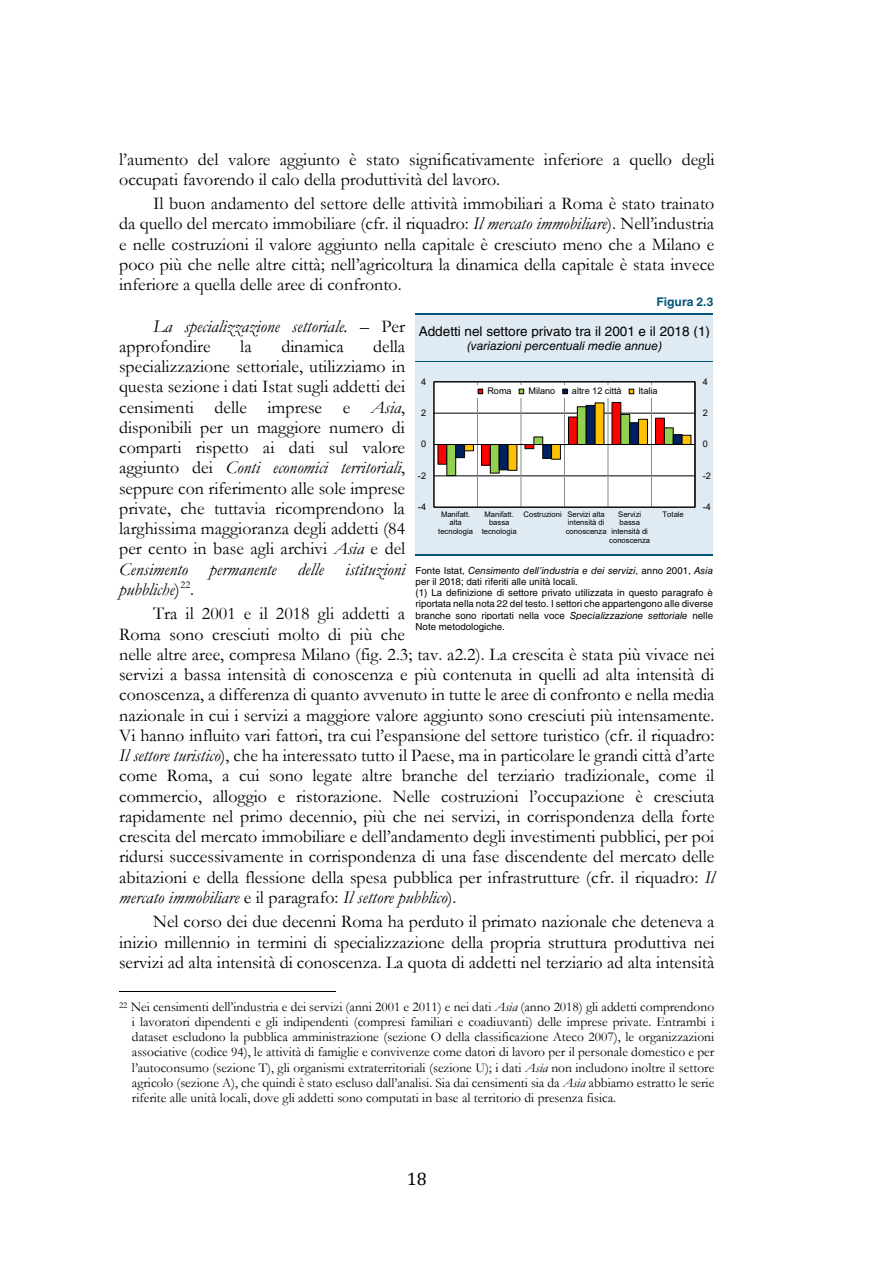
<style>
.page{position:relative;width:893px;height:1263px;background:#fff}
.page>*{position:absolute;margin:0;border:0;box-sizing:border-box;transform-origin:0 0}
.t1{font:18px/20.2px "Garamond";color:#000;text-align:justify}
.t2{font:italic 18px/20.4px "Garamond";color:#000}
.t3{font:18px "Cambria Math";color:#000}
.t4{font:13.5px/15.1px "Garamond";color:#000;text-align:justify}
.t5{font:13.5px "Helvetica LT Std";letter-spacing:.005em;color:#000}
.t6{font:italic 12px "Helvetica LT Std";letter-spacing:-.005em;color:#000}
.t7{font:700 12px "Helvetica LT Std";color:#005677}
.t8{font:9.75px/11.2px "Helvetica LT Std";color:#000}
.t9{font:9.15px "Arial";color:#000}
.t10{font:7.65px/8.9px "Arial";color:#000;text-align:center}
.s1{font-style:italic}
.s2{font-style:normal}
.s3{font-family:"Arial"}
</style>
<div class="page">
<hr style="left:119px;top:991px;width:216px;height:1px;background:#000">
<div style="left:416px;top:323px;width:297px;height:16px;background:#e0eaf2"></div>
<div style="left:416px;top:339px;width:297px;height:14px;background:#e0eaf2"></div>
<hr style="left:416px;top:313px;width:297px;height:2px;background:#005677">
<div style="left:416px;top:315px;width:297px;height:8px;background:#e0eaf2"></div>
<div style="left:416px;top:353px;width:297px;height:8px;background:#e0eaf2"></div>
<div style="left:416px;top:375px;width:297px;height:171px;background:#e0eaf2"></div>
<hr style="left:416px;top:361px;width:297px;height:1px;background:#005677">
<div style="left:416px;top:362px;width:297px;height:13px;background:#e0eaf2"></div>
<div style="left:416px;top:546px;width:297px;height:8px;background:#e0eaf2"></div>
<hr style="left:416px;top:554px;width:297px;height:2px;background:#005677">
<div style="left:434px;top:382px;width:261px;height:125px;background:#fff"></div>
<hr style="left:434px;top:507px;width:261px;height:1px;background:#000">
<hr style="left:434px;top:476px;width:261px;height:1px;background:#000">
<hr style="left:434px;top:413px;width:261px;height:1px;background:#000">
<hr style="left:477px;top:382px;width:1px;height:125px;background:#898989">
<hr style="left:521px;top:382px;width:1px;height:125px;background:#898989">
<hr style="left:564px;top:382px;width:1px;height:125px;background:#898989">
<hr style="left:608px;top:382px;width:1px;height:125px;background:#898989">
<hr style="left:651px;top:382px;width:1px;height:125px;background:#898989">
<svg style="left:438px;top:402px;width:253px;height:74px"></svg>
<hr style="left:695px;top:382px;width:1px;height:125px;background:#000">
<hr style="left:434px;top:382px;width:1px;height:125px;background:#000">
<hr style="left:434px;top:444px;width:261px;height:1px;background:#000">
<div style="left:471px;top:385px;width:191px;height:12px;background:#fff"></div>
<svg style="left:478px;top:389px;width:5px;height:5px"></svg>
<svg style="left:519px;top:389px;width:5px;height:5px"></svg>
<svg style="left:563px;top:389px;width:4px;height:5px"></svg>
<svg style="left:629px;top:389px;width:5px;height:5px"></svg>
<p class="t1" style="left:119px;top:148px;width:597px">l’aumento del valore aggiunto è stato significativamente inferiore a quello degli occupati favorendo il calo della produttività del lavoro.</p>
<p class="t1" style="left:119px;top:193px;width:597px;text-indent:34px">Il buon andamento del settore delle attività immobiliari a Roma è stato trainato da quello del mercato immobiliare (cfr. il riquadro: <span class="s1">Il mercato immobiliare</span>). Nell’industria e nelle costruzioni il valore aggiunto nella capitale è cresciuto meno che a Milano e poco più che nelle altre città; nell’agricoltura la dinamica della capitale è stata invece inferiore a quella delle aree di confronto.</p>
<p class="t2" style="left:119px;top:315px;width:287px;text-indent:34px">La specializzazione settoriale. – <span class="s2">Per approfondire</span></p>
<p class="t7" style="left:656px;top:295px;width:58px">Figura 2.3</p>
<p class="t5" style="left:419px;top:323px;width:293px">Addetti nel settore privato tra il 2001 e il 2018 (1)</p>
<p class="t6" style="left:467px;top:339px;width:197px"><span class="s3">(</span>variazioni percentuali medie annue<span class="s3">)</span></p>
<p class="t1" style="left:119px;top:336px;width:288px;text-indent:254px">della specializzazione settoriale, utilizziamo in questa sezione i dati Istat sugli addetti dei censimenti delle imprese e <span class="s1">Asia</span>, disponibili per un maggiore numero di comparti rispetto ai dati sul valore aggiunto dei <span class="s1">Conti economici territoriali</span>, seppure con riferimento alle sole imprese private, che tuttavia ricomprendono la larghissima maggioranza degli addetti (84 per cento in base agli archivi <span class="s1">Asia</span> e del <span class="s1">Censimento permanente delle istituzioni pubbliche</span>)<sup>22</sup>.</p>
<p class="t1" style="left:119px;top:603px;width:597px;text-align:left;text-indent:34px">Tra il 2001 e il 2018 gli addetti a<br>Roma sono cresciuti molto di più che<br>nelle altre aree, compresa Milano (fig. 2.3; tav. a2.2). La crescita è stata più vivace nei servizi a bassa intensità di conoscenza e più contenuta in quelli ad alta intensità di conoscenza, a differenza di quanto avvenuto in tutte le aree di confronto e nella media nazionale in cui i servizi a maggiore valore aggiunto sono cresciuti più intensamente.<br>Vi hanno influito vari fattori, tra cui l’espansione del settore turistico (cfr. il riquadro:<br><span class="s1">Il settore turistico</span>), che ha interessato tutto il Paese, ma in particolare le grandi città d’arte come Roma, a cui sono legate altre branche del terziario tradizionale, come il commercio, alloggio e ristorazione. Nelle costruzioni l’occupazione è cresciuta rapidamente nel primo decennio, più che nei servizi, in corrispondenza della forte crescita del mercato immobiliare e dell’andamento degli investimenti pubblici, per poi ridursi successivamente in corrispondenza di una fase discendente del mercato delle abitazioni e della flessione della spesa pubblica per infrastrutture (cfr. il riquadro: <span class="s1">Il mercato immobiliare</span> e il paragrafo: <span class="s1">Il settore pubblico</span>).</p>
<p class="t1" style="left:119px;top:911px;width:597px;text-indent:34px">Nel corso dei due decenni Roma ha perduto il primato nazionale che deteneva a inizio millennio in termini di specializzazione della propria struttura produttiva nei servizi ad alta intensità di conoscenza. La quota di addetti nel terziario ad alta intensità</p>
<p class="t4" style="left:132px;top:999px;width:584px;text-indent:-13px"><sup>22</sup> Nei censimenti dell’industria e dei servizi (anni 2001 e 2011) e nei dati <span class="s1">Asia</span> (anno 2018) gli addetti comprendono i lavoratori dipendenti e gli indipendenti (compresi familiari e coadiuvanti) delle imprese private. Entrambi i dataset escludono la pubblica amministrazione (sezione O della classificazione Ateco 2007), le organizzazioni associative (codice 94), le attività di famiglie e convivenze come datori di lavoro per il personale domestico e per l’autoconsumo (sezione T), gli organismi extraterritoriali (sezione U); i dati <span class="s1">Asia</span> non includono inoltre il settore agricolo (sezione A), che quindi è stato escluso dall’analisi. Sia dai censimenti sia da <span class="s1">Asia</span> abbiamo estratto le serie riferite alle unità locali, dove gli addetti sono computati in base al territorio di presenza fisica.</p>
<p class="t1" style="left:240px;top:336px;width:13px">la</p>
<p class="t1" style="left:281px;top:336px;width:64px">dinamica</p>
<p class="t9" style="left:421px;top:375px;width:7px">4</p>
<p class="t9" style="left:703px;top:375px;width:7px">4</p>
<p class="t9" style="left:487px;top:385px;width:26px">Roma</p>
<p class="t9" style="left:528px;top:385px;width:28px">Milano</p>
<p class="t9" style="left:572px;top:385px;width:51px">altre 12 città</p>
<p class="t9" style="left:638px;top:385px;width:21px">Italia</p>
<p class="t9" style="left:421px;top:406px;width:7px">2</p>
<p class="t9" style="left:703px;top:406px;width:7px">2</p>
<p class="t9" style="left:421px;top:438px;width:7px">0</p>
<p class="t9" style="left:703px;top:438px;width:7px">0</p>
<p class="t9" style="left:418px;top:469px;width:10px">-2</p>
<p class="t9" style="left:703px;top:469px;width:10px">-2</p>
<p class="t9" style="left:418px;top:501px;width:10px">-4</p>
<p class="t9" style="left:703px;top:501px;width:10px">-4</p>
<p class="t10" style="left:438px;top:509px;width:36px">Manifatt. alta tecnologia</p>
<p class="t10" style="left:482px;top:509px;width:36px">Manifatt. bassa tecnologia</p>
<p class="t10" style="left:566px;top:509px;width:42px;text-align:left;text-indent:-42px">Costruzioni Servizi alta intensità di conoscenza</p>
<p class="t10" style="left:609px;top:509px;width:42px">Servizi bassa intensità di conoscenza</p>
<p class="t10" style="left:663px;top:509px;width:23px">Totale</p>
<p class="t8" style="left:416px;top:564px;width:299px">Fonte Istat, <span class="s1">Censimento dell’industria e dei servizi</span>, anno 2001, <span class="s1">Asia </span>per il 2018; dati riferiti alle unità locali.</p>
<p class="t8" style="left:416px;top:587px;width:299px;text-align:justify">(1) La definizione di settore privato utilizzata in questo paragrafo è riportata nella nota 22 del testo. I settori che appartengono alle diverse branche sono riportati nella voce <span class="s1">Specializzazione settoriale</span> nelle Note metodologiche.</p>
<p class="t3" style="left:407px;top:1168px;width:21px">18</p>
</div>
